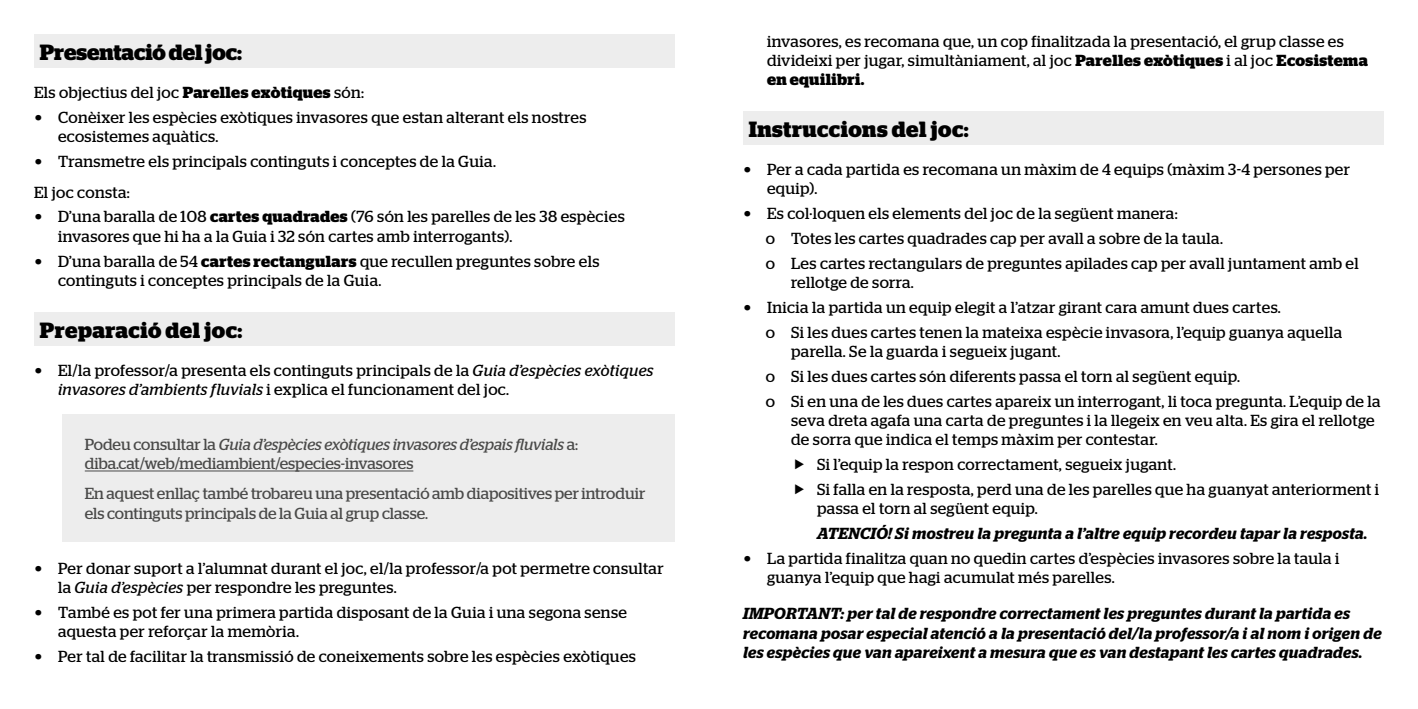
<style>
.page{position:relative;width:1418px;height:709px;background:#fff}
.page>*{position:absolute;margin:0;border:0;box-sizing:border-box;transform-origin:0 0}
.t1{font:700 22px "Stag";letter-spacing:.015em;color:#000}
.t2{font:16px/19.2px "Stag";letter-spacing:.025em;color:#000}
.t3{font:italic 600 16px/19.2px "Stag";letter-spacing:.02em;color:#000}
.t4{font:16px/19.2px "Stag";color:#4a4a49}
.s1{font-weight:700}
.s2{font-family:"URW Form Semi Cond"}
.s3{font-style:italic}
</style>
<div class="page">
<div style="left:34px;top:34px;width:641px;height:33px;background:#ededed"></div>
<div style="left:34px;top:312px;width:641px;height:33px;background:#ededed"></div>
<div style="left:62px;top:414px;width:613px;height:127px;background:#ededed"></div>
<hr style="left:85px;top:470px;width:328px;height:1px;background:#4a4a49">
<div style="left:743px;top:111px;width:640px;height:34px;background:#ededed"></div>
<h1 class="t1" style="left:40px;top:39px;width:204px">Presentació del joc:</h1>
<p class="t2" style="left:34px;top:83px;width:331px">Els objectius del joc <span class="s1">Parelles exòtiques</span> són:</p>
<p class="t2" style="left:58px;top:107px;width:530px;text-indent:-24px"><span class="s2">•</span> Conèixer les espècies exòtiques invasores que estan alterant els nostres ecosistemes aquàtics.</p>
<p class="t2" style="left:34px;top:146px;width:463px;line-height:30.6px"><span class="s2">•</span> Transmetre els principals continguts i conceptes de la Guia.<br>El joc consta:</p>
<p class="t2" style="left:58px;top:207px;width:568px;text-indent:-24px"><span class="s2">•</span> D’una baralla de 108 <span class="s1">cartes quadrades</span> (76 són les parelles de les 38 espècies invasores que hi ha a la Guia i 32 són cartes amb interrogants).</p>
<p class="t2" style="left:58px;top:251px;width:543px;text-indent:-24px"><span class="s2">•</span> D’una baralla de 54 <span class="s1">cartes rectangulars</span> que recullen preguntes sobre els continguts i conceptes principals de la Guia.</p>
<h1 class="t1" style="left:40px;top:317px;width:204px">Preparació del joc:</h1>
<p class="t2" style="left:58px;top:361px;width:597px;text-indent:-24px"><span class="s2">•</span> El/la professor/a presenta els continguts principals de la <span class="s3">Guia d’espècies exòtiques invasores d’ambients fluvials</span> i explica el funcionament del joc.</p>
<p class="t4" style="left:85px;top:434px;width:495px">Podeu consultar la <span class="s3">Guia d’espècies exòtiques invasores d’espais fluvials</span> a: diba.cat/web/mediambient/especies-invasores</p>
<p class="t4" style="left:85px;top:484px;width:562px">En aquest enllaç també trobareu una presentació amb diapositives per introduir els continguts principals de la Guia al grup classe.</p>
<p class="t2" style="left:58px;top:558px;width:607px;text-indent:-24px"><span class="s2">•</span> Per donar suport a l’alumnat durant el joc, el/la professor/a pot permetre consultar la <span class="s3">Guia d’espècies</span> per respondre les preguntes.</p>
<p class="t2" style="left:58px;top:602px;width:570px;text-indent:-24px"><span class="s2">•</span> També es pot fer una primera partida disposant de la Guia i una segona sense aquesta per reforçar la memòria.</p>
<p class="t2" style="left:34px;top:646px;width:603px"><span class="s2">•</span> Per tal de facilitar la transmissió de coneixements sobre les espècies exòtiques</p>
<p class="t2" style="left:767px;top:31px;width:602px">invasores, es recomana que, un cop finalitzada la presentació, el grup classe es divideixi per jugar, simultàniament, al joc <span class="s1">Parelles exòtiques</span> i al joc <span class="s1">Ecosistema en equilibri.</span></p>
<h1 class="t1" style="left:748px;top:116px;width:221px">Instruccions del joc:</h1>
<p class="t2" style="left:767px;top:160px;width:584px;text-indent:-24px"><span class="s2">•</span> Per a cada partida es recomana un màxim de 4 equips (màxim 3-4 persones per equip).</p>
<p class="t2" style="left:765px;top:201px;width:594px;line-height:24.8px;text-indent:-23px"><span class="s2">•</span> Es col·loquen els elements del joc de la següent manera:<br>o Totes les cartes quadrades cap per avall a sobre de la taula.<br>o Les cartes rectangulars de preguntes apilades cap per avall juntament amb el</p>
<p class="t2" style="left:791px;top:273px;width:124px">rellotge de sorra.</p>
<p class="t2" style="left:765px;top:295px;width:578px;line-height:24.8px;text-indent:-23px"><span class="s2">•</span> Inicia la partida un equip elegit a l’atzar girant cara amunt dues cartes.<br>o Si les dues cartes tenen la mateixa espècie invasora, l’equip guanya aquella</p>
<p class="t2" style="left:765px;top:339px;width:616px;line-height:24.8px;text-indent:25px">parella. Se la guarda i segueix jugant.<br>o Si les dues cartes són diferents passa el torn al següent equip.<br>o Si en una de les dues cartes apareix un interrogant, li toca pregunta. L’equip de la</p>
<p class="t2" style="left:791px;top:411px;width:585px">seva dreta agafa una carta de preguntes i la llegeix en veu alta. Es gira el rellotge de sorra que indica el temps màxim per contestar.</p>
<p class="t2" style="left:817px;top:452px;width:563px;line-height:24.8px">Si l’equip la respon correctament, segueix jugant.<br>Si falla en la resposta, perd una de les parelles que ha guanyat anteriorment i</p>
<p class="t2" style="left:817px;top:499px;width:222px">passa el torn al següent equip.</p>
<p class="t3" style="left:817px;top:524px;width:552px">ATENCIÓ! Si mostreu la pregunta a l’altre equip recordeu tapar la resposta.</p>
<p class="t2" style="left:767px;top:548px;width:574px;text-indent:-24px"><span class="s2">•</span> La partida finalitza quan no quedin cartes d’espècies invasores sobre la taula i guanya l’equip que hagi acumulat més parelles.</p>
<p class="t3" style="left:743px;top:604px;width:640px">IMPORTANT: per tal de respondre correctament les preguntes durant la partida es recomana posar especial atenció a la presentació del/la professor/a i al nom i origen de les espècies que van apareixent a mesura que es van destapant les cartes quadrades.</p>
</div>
